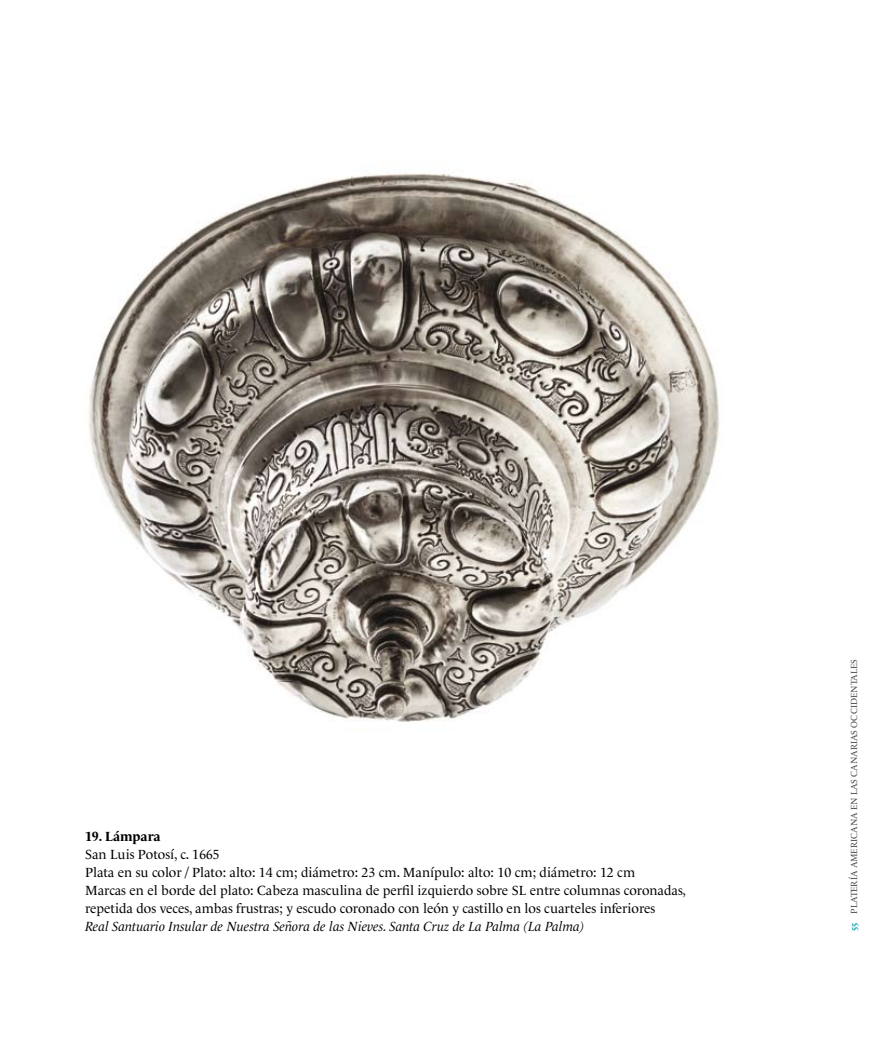
<style>
.page{position:relative;width:893px;height:1063px;background:#fff}
.page>*{position:absolute;margin:0;border:0;box-sizing:border-box;transform-origin:0 0}
.t1{font:13.5px/18px "Le Monde Livre";color:#000}
.t2{font:italic 13.5px "Le Monde Livre";color:#000}
.t3{font:700 13.5px "Le Monde Livre";color:#000}
.t4{font:9px "Le Monde Livre Classic";color:#4b4b4d}
.s1{font-weight:700;color:#0098b0}
</style>
<div class="page">
<img style="left:89px;top:169px;width:630px;height:553px">
<p class="t3" style="left:85px;top:828px;width:77px">19. Lámpara</p>
<p class="t1" style="left:85px;top:845px;width:602px">San Luis Potosí, c. 1665<br>Plata en su color / Plato: alto: 14 cm; diámetro: 23 cm. Manípulo: alto: 10 cm; diámetro: 12 cm<br>Marcas en el borde del plato: Cabeza masculina de perfil izquierdo sobre SL entre columnas coronadas, repetida dos veces, ambas frustras; y escudo coronado con león y castillo en los cuarteles inferiores</p>
<p class="t2" style="left:85px;top:918px;width:501px">Real Santuario Insular de Nuestra Señora de las Nieves. Santa Cruz de La Palma (La Palma)</p>
<p class="t4" style="left:849px;top:931px;width:274px;rotate:-90deg"><span class="s1">55</span> PLATERÍA AMERICANA EN LAS CANARIAS OCCIDENTALES</p>
</div>
